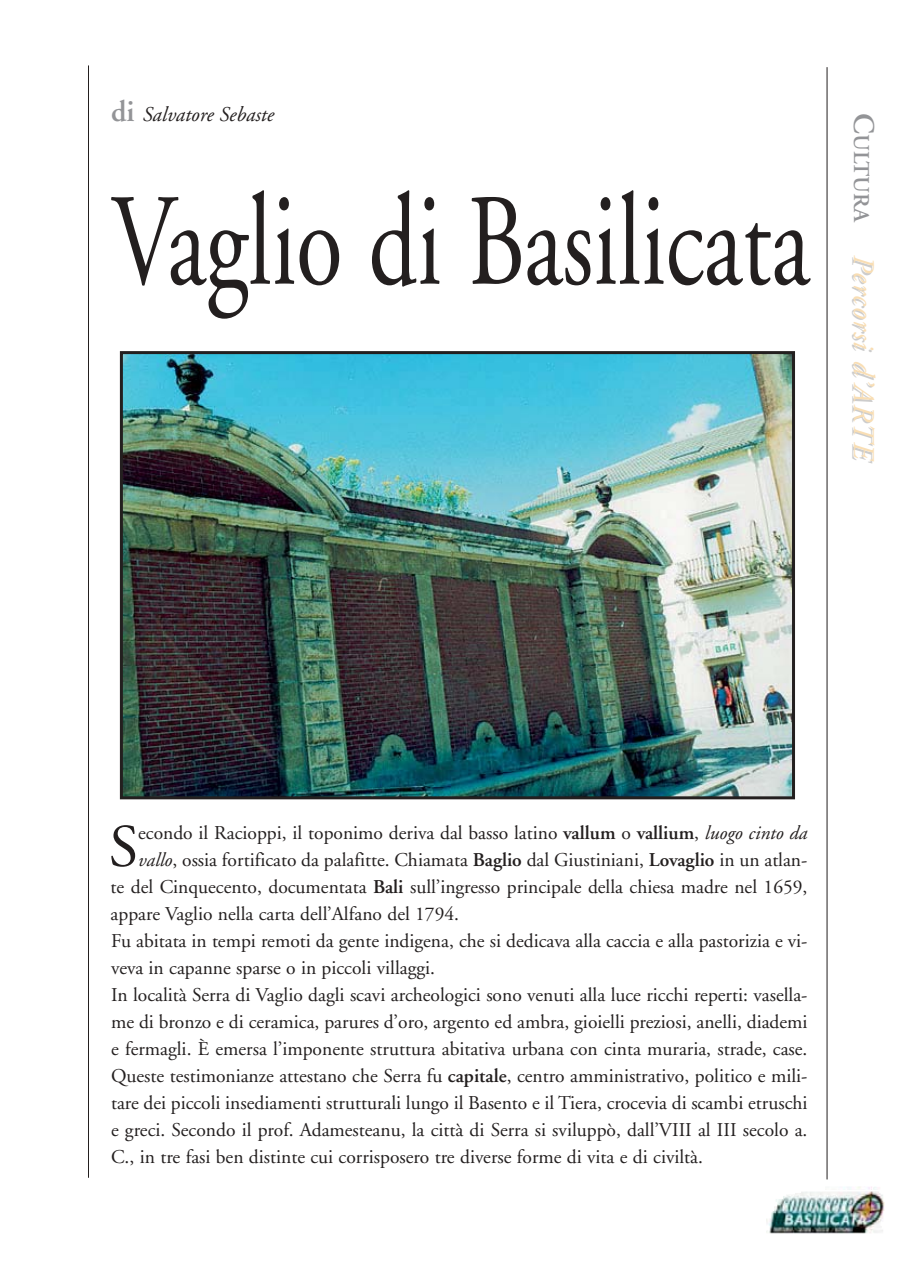
<style>
.page{position:relative;width:918px;height:1262px;background:#fff}
.page>*{position:absolute;margin:0;border:0;box-sizing:border-box;transform-origin:0 0}
.t1{font:130.5px "Adobe Garamond";color:#231f1f;scale:.73 1}
.t2{font:60.15px "Adobe Garamond";color:#231f1f}
.t3{font:italic 30px "Adobe Garamond";color:#f9deb4}
.t4{font:600 22.5px "Adobe Garamond";color:#939497}
.t5{font:italic 21px "Adobe Garamond";color:#231f1f}
.t6{font:19.5px "Adobe Garamond";color:#231f1f}
.s1{font-weight:600;font-style:normal;font-size:30px;color:#939497}
.s2{font-size:30px}
.s3{font-weight:400;font-style:italic;font-size:30px;color:#ccc}
.s4{color:#ccc}
.s5{font-weight:600}
.s6{font-style:italic}
</style>
<div class="page">
<hr style="left:88px;top:65px;width:1px;height:1112px;background:#231f1f">
<hr style="left:827px;top:67px;width:1px;height:1112px;background:#231f1f">
<img style="left:766px;top:1186px;width:119px;height:47px">
<img style="left:124px;top:355px;width:667px;height:440px">
<div style="left:120px;top:351px;width:675px;height:448px;border:3px solid #231f1f"></div>
<p class="t5" style="left:111px;top:105px;width:165px"><span class="s1">di</span> Salvatore Sebaste</p>
<h1 class="t1" style="left:111px;top:189px;width:958px">Vaglio di Basilicata</h1>
<p class="t4" style="left:870px;top:113px;width:185px;rotate:90deg"><span class="s2">C</span>ULTURA <span class="s3">Per</span></p>
<h3 class="t3" style="left:876px;top:295px;width:170px;rotate:90deg">corsi d<span class="s4">’ARTE</span></h3>
<h2 class="t2" style="left:109px;top:822px;width:31px">S</h2>
<p class="t6" style="left:138px;top:824px;width:671px">econdo il Racioppi, il toponimo deriva dal basso latino <span class="s5">vallum</span> o <span class="s5">vallium</span>, <span class="s6">luogo cinto da</span></p>
<p class="t6" style="left:138px;top:851px;width:671px"><span class="s6">vallo</span>, ossia fortificato da palafitte. Chiamata <span class="s5">Baglio</span> dal Giustiniani, <span class="s5">Lovaglio</span> in un atlan-</p>
<p class="t6" style="left:111px;top:878px;width:698px">te del Cinquecento, documentata <span class="s5">Bali</span> sull’ingresso principale della chiesa madre nel 1659,</p>
<p class="t6" style="left:111px;top:905px;width:350px">appare Vaglio nella carta dell’Alfano del 1794.</p>
<p class="t6" style="left:111px;top:932px;width:698px">Fu abitata in tempi remoti da gente indigena, che si dedicava alla caccia e alla pastorizia e vi-</p>
<p class="t6" style="left:111px;top:959px;width:325px">veva in capanne sparse o in piccoli villaggi.</p>
<p class="t6" style="left:111px;top:986px;width:698px">In località Serra di Vaglio dagli scavi archeologici sono venuti alla luce ricchi reperti: vasella-</p>
<p class="t6" style="left:111px;top:1013px;width:698px">me di bronzo e di ceramica, parures d’oro, argento ed ambra, gioielli preziosi, anelli, diademi</p>
<p class="t6" style="left:111px;top:1040px;width:698px">e fermagli. È emersa l’imponente struttura abitativa urbana con cinta muraria, strade, case.</p>
<p class="t6" style="left:111px;top:1067px;width:698px">Queste testimonianze attestano che Serra fu <span class="s5">capitale</span>, centro amministrativo, politico e mili-</p>
<p class="t6" style="left:111px;top:1094px;width:698px">tare dei piccoli insediamenti strutturali lungo il Basento e il Tiera, crocevia di scambi etruschi</p>
<p class="t6" style="left:111px;top:1121px;width:698px">e greci. Secondo il prof. Adamesteanu, la città di Serra si sviluppò, dall’VIII al III secolo a.</p>
<p class="t6" style="left:111px;top:1148px;width:594px">C., in tre fasi ben distinte cui corrisposero tre diverse forme di vita e di civiltà.</p>
</div>
